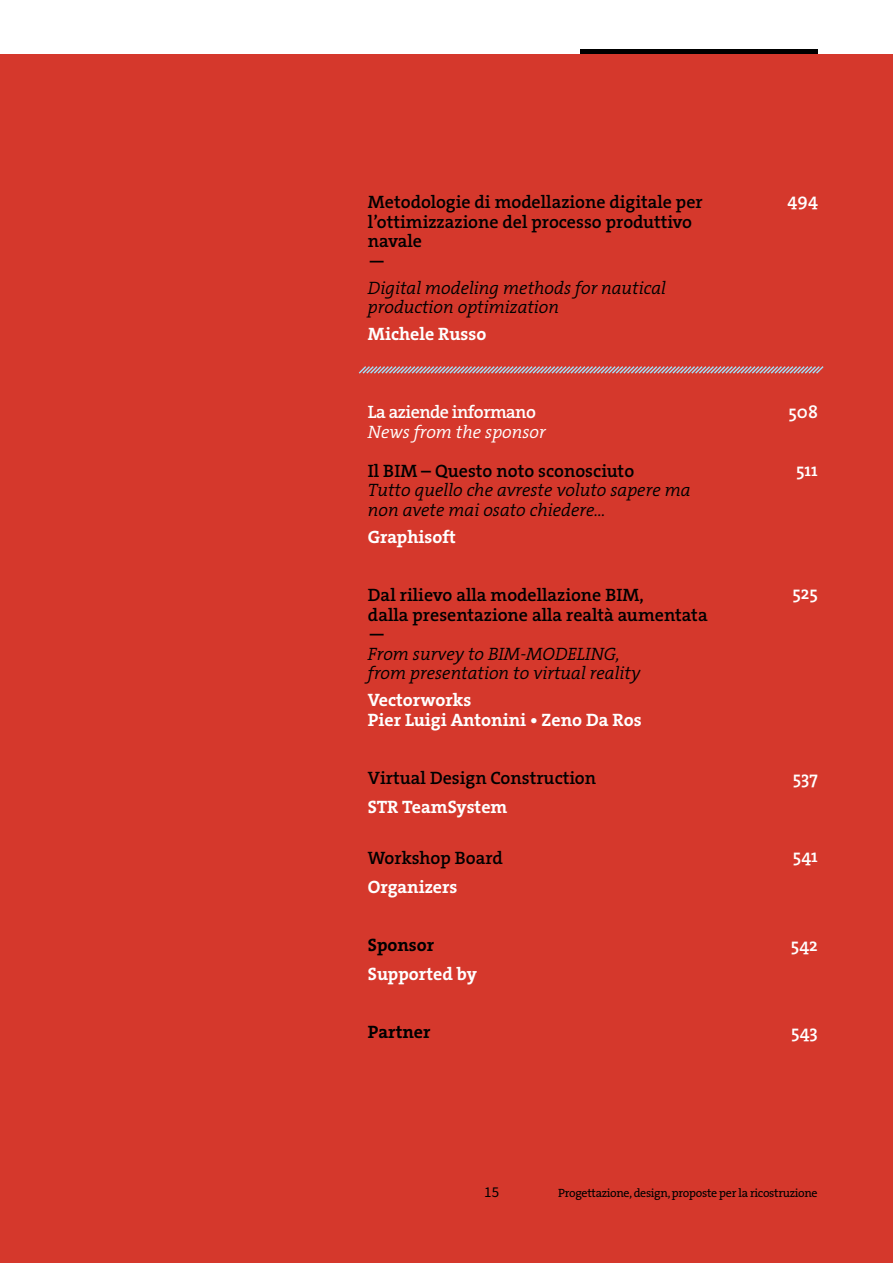
<style>
.page{position:relative;width:893px;height:1263px;background:#fff}
.page>*{position:absolute;margin:0;border:0;box-sizing:border-box;transform-origin:0 0}
.t1{font:18px/19.5px "The Serif HP6 Se Bld";color:#000}
.t2{font:18px/19.5px "The Serif HP4 Se Lig IT";color:#000}
.t3{font:18px/19.5px "The Serif HP7 Bld";color:#fff}
.t4{font:18px "The Serif HP6 Se Bld";color:#fff}
.t5{font:18px "The Serif HP6 Se Bld";letter-spacing:-.03em;color:#fff}
.t6{font:18px "The Serif HP4 Se Lig IT";color:#fff}
.t7{font:18px "The Serif HP7 Bld";color:#000}
.t8{font:15px "Source Sans Pro";color:#000}
.t9{font:12px "The Serif HP5 Plain";letter-spacing:-.025em;color:#000}
</style>
<div class="page">
<div style="left:0;top:54px;width:893px;height:1209px;background:#d5382c"></div>
<hr style="left:580px;top:50px;width:238px;height:4px;background:#000">
<svg style="left:358px;top:366px;width:466px;height:8px"></svg>
<p class="t1" style="left:368px;top:192px;width:336px">Metodologie di modellazione digitale per l’ottimizzazione del processo produttivo navale<br>—</p>
<p class="t2" style="left:368px;top:278px;width:300px">Digital modeling methods for nautical production optimization</p>
<p class="t3" style="left:368px;top:324px;width:120px">Michele Russo</p>
<p class="t5" style="left:368px;top:400px;width:170px">La aziende informano</p>
<p class="t6" style="left:368px;top:420px;width:179px">News from the sponsor</p>
<p class="t1" style="left:368px;top:461px;width:268px">Il BIM – Questo noto sconosciuto</p>
<p class="t2" style="left:368px;top:481px;width:324px">Tutto quello che avreste voluto sapere ma non avete mai osato chiedere…</p>
<p class="t3" style="left:368px;top:527px;width:90px">Graphisoft</p>
<p class="t1" style="left:368px;top:585px;width:341px">Dal rilievo alla modellazione BIM,<br>dalla presentazione alla realtà aumentata —</p>
<p class="t2" style="left:368px;top:644px;width:274px">From survey to BIM-MODELING, from presentation to virtual reality</p>
<p class="t3" style="left:368px;top:690px;width:275px">Vectorworks<br>Pier Luigi Antonini • Zeno Da Ros</p>
<p class="t1" style="left:368px;top:768px;width:230px">Virtual Design Construction</p>
<p class="t3" style="left:368px;top:797px;width:141px">STR TeamSystem</p>
<p class="t1" style="left:368px;top:848px;width:136px">Workshop Board</p>
<p class="t3" style="left:368px;top:877px;width:91px">Organizers</p>
<p class="t7" style="left:368px;top:933px;width:68px">Sponsor</p>
<p class="t3" style="left:368px;top:964px;width:111px">Supported by</p>
<p class="t7" style="left:368px;top:1020px;width:64px">Partner</p>
<p class="t4" style="left:788px;top:188px;width:32px">494</p>
<p class="t4" style="left:788px;top:400px;width:31px">508</p>
<p class="t4" style="left:796px;top:458px;width:23px">511</p>
<p class="t4" style="left:792px;top:581px;width:27px">525</p>
<p class="t4" style="left:793px;top:766px;width:27px">537</p>
<p class="t4" style="left:793px;top:844px;width:27px">541</p>
<p class="t4" style="left:791px;top:933px;width:29px">542</p>
<p class="t4" style="left:791px;top:1020px;width:28px">543</p>
<p class="t8" style="left:484px;top:1182px;width:17px">15</p>
<p class="t9" style="left:558px;top:1185px;width:261px">Progettazione, design, proposte per la ricostruzione</p>
</div>
